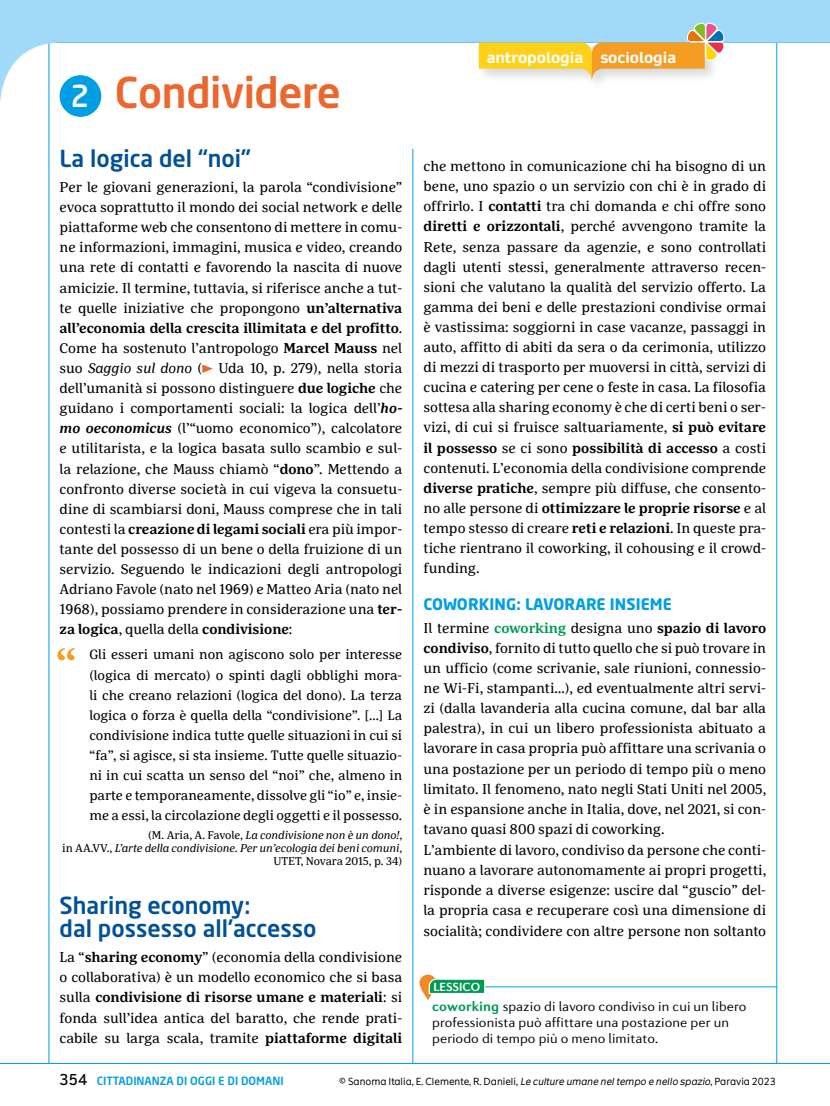
<style>
.page{position:relative;width:830px;height:1106px;background:#fff}
.page>*{position:absolute;margin:0;border:0;box-sizing:border-box;transform-origin:0 0}
.t1{font:500 42px "Neo Sans Pro";letter-spacing:-.01em;color:#ec672e}
.t2{font:500 23.25px/23.2px "Neo Sans Pro";color:#005197}
.t3{font:700 15.75px "Neo Sans Pro";letter-spacing:.005em;color:#009ee3}
.t4{font:700 15px "Daytona Pro";color:#fff}
.t5{font:300 14.25px/15.8px "Diverda Sans Pro";letter-spacing:.005em;color:#000}
.t6{font:14.1px/20.1px "Marselis Serif OT";color:#000;text-align:justify}
.t7{font:13.5px/20.1px "Marselis Serif OT";color:#000;text-align:justify}
.t8{font:700 12px "Diverda Sans Pro";color:#fff}
.t9{font:italic 11.25px/13.4px "Marselis Serif OT";color:#000;text-align:right}
.t10{font:500 11.25px "Neo Sans Pro";color:#009ee3}
.t11{font:9.75px "The Message";color:#000}
.s1{font-size:30px;color:#fff}
.s2{font-weight:700}
.s3{font-style:italic}
.s4{font-weight:700;font-style:italic}
.s5{font-style:normal}
.s6{font-weight:700;color:#009a55}
.s7{font-family:"Daytona Pro";font-weight:400;font-size:15px;color:#000}
</style>
<div class="page">
<hr style="left:49px;top:43px;width:1px;height:1020px;background:#009ee3">
<hr style="left:776px;top:43px;width:1px;height:1020px;background:#009ee3">
<hr style="left:0;top:1063px;width:829px;height:1px;background:#009ee3">
<svg style="left:0;top:0;width:829px;height:104px"></svg>
<div style="left:476px;top:40px;width:243px;height:52px;background:#fff"></div>
<svg style="left:478px;top:23px;width:246px;height:58px;background:#d9cc93"></svg>
<hr style="left:412px;top:149px;width:1px;height:914px;background:#009ee3">
<svg style="left:202px;top:364px;width:11px;height:9px"></svg>
<svg style="left:57px;top:648px;width:17px;height:12px"></svg>
<div style="left:60px;top:75px;width:41px;height:42px;background:#009ee3;border-radius:50%"></div>
<hr style="left:482px;top:986px;width:294px;height:1px;background:#009ee3">
<svg style="left:419px;top:974px;width:17px;height:26px"></svg>
<svg style="left:428px;top:978px;width:57px;height:16px"></svg>
<h1 class="t1" style="left:70px;top:66px;width:272px"><span class="s1">2</span> Condividere</h1>
<h2 class="t2" style="left:60px;top:146px;width:193px">La logica del “noi”</h2>
<p class="t6" style="left:60px;top:177px;width:344px">Per le giovani generazioni, la parola “condivisione” evoca soprattutto il mondo dei social network e delle piattaforme web che consentono di mettere in comu&shy;ne informazioni, immagini, musica e video, creando una rete di contatti e favorendo la nascita di nuove amicizie. Il termine, tuttavia, si riferisce anche a tut&shy;te quelle iniziative che propongono <span class="s2">un’alternativa all’economia della crescita illimitata e del profitto</span>.<br>Come ha sostenuto l’antropologo <span class="s2">Marcel Mauss</span> nel suo <span class="s3">Saggio sul dono</span> ( Uda 10, p. 279), nella storia dell’umanità si possono distinguere <span class="s2">due logiche</span> che guidano i comportamenti sociali: la logica dell’<span class="s4">ho&shy;mo oeconomicus</span> (l’“uomo economico”), calcolatore e utilitarista, e la logica basata sullo scambio e sul&shy;la relazione, che Mauss chiamò “<span class="s2">dono</span>”. Mettendo a confronto diverse società in cui vigeva la consuetu&shy;dine di scambiarsi doni, Mauss comprese che in tali contesti la <span class="s2">creazione di legami sociali</span> era più impor&shy;tante del possesso di un bene o della fruizione di un servizio. Seguendo le indicazioni degli antropologi Adriano Favole (nato nel 1969) e Matteo Aria (nato nel 1968), possiamo prendere in considerazione una <span class="s2">ter&shy;za logica</span>, quella della <span class="s2">condivisione</span>:</p>
<p class="t7" style="left:89px;top:644px;width:314px">Gli esseri umani non agiscono solo per interesse (logica di mercato) o spinti dagli obblighi mora&shy;li che creano relazioni (logica del dono). La terza logica o forza è quella della “condivisione”. […] La condivisione indica tutte quelle situazioni in cui si “fa”, si agisce, si sta insieme. Tutte quelle situazio&shy;ni in cui scatta un senso del “noi” che, almeno in parte e temporaneamente, dissolve gli “io” e, insie&shy;me a essi, la circolazione degli oggetti e il possesso.</p>
<p class="t9" style="left:62px;top:828px;width:341px"><span class="s5">(M. Aria, A. Favole,</span> La condivisione non è un dono!<span class="s5">,<br>in AA.VV.,</span> L’arte della condivisione. Per un’ecologia dei beni comuni<span class="s5">,<br>UTET, Novara 2015, p. 34)</span></p>
<h2 class="t2" style="left:60px;top:893px;width:258px">Sharing economy:<br>dal possesso all’accesso</h2>
<p class="t6" style="left:60px;top:947px;width:344px">La “<span class="s2">sharing economy</span>” (economia della condivisione o collaborativa) è un modello economico che si basa sulla <span class="s2">condivisione di risorse umane e materiali</span>: si fonda sull’idea antica del baratto, che rende prati&shy;cabile su larga scala, tramite <span class="s2">piattaforme digitali</span></p>
<p class="t4" style="left:486px;top:47px;width:191px">antropologia sociologia</p>
<p class="t6" style="left:423px;top:156px;width:344px">che mettono in comunicazione chi ha bisogno di un bene, uno spazio o un servizio con chi è in grado di offrirlo. I <span class="s2">contatti</span> tra chi domanda e chi offre sono <span class="s2">diretti e orizzontali</span>, perché avvengono tramite la Rete, senza passare da agenzie, e sono controllati dagli utenti stessi, generalmente attraverso recen&shy;sioni che valutano la qualità del servizio offerto. La gamma dei beni e delle prestazioni condivise ormai è vastissima: soggiorni in case vacanze, passaggi in auto, affitto di abiti da sera o da cerimonia, utilizzo di mezzi di trasporto per muoversi in città, servizi di cucina e catering per cene o feste in casa. La filosofia sottesa alla sharing economy è che di certi beni o ser&shy;vizi, di cui si fruisce saltuariamente, <span class="s2">si può evitare il possesso</span> se ci sono <span class="s2">possibilità di accesso</span> a costi contenuti. L’economia della condivisione comprende <span class="s2">diverse pratiche</span>, sempre più diffuse, che consento&shy;no alle persone di <span class="s2">ottimizzare le proprie risorse</span> e al tempo stesso di creare <span class="s2">reti e relazioni</span>. In queste pra&shy;tiche rientrano il coworking, il cohousing e il crowd&shy;funding.</p>
<p class="t3" style="left:423px;top:594px;width:250px">COWORKING: LAVORARE INSIEME</p>
<p class="t6" style="left:423px;top:617px;width:344px;text-align:left">Il termine <span class="s6">coworking</span> designa uno <span class="s2">spazio di lavoro condiviso</span>, fornito di tutto quello che si può trovare in un ufficio (come scrivanie, sale riunioni, connessio&shy;ne Wi-Fi, stampanti…), ed eventualmente altri servi&shy;zi (dalla lavanderia alla cucina comune, dal bar alla palestra), in cui un libero professionista abituato a lavorare in casa propria può affittare una scrivania o una postazione per un periodo di tempo più o meno limitato. Il fenomeno, nato negli Stati Uniti nel 2005, è in espansione anche in Italia, dove, nel 2021, si con&shy;tavano quasi 800 spazi di coworking.<br>L’ambiente di lavoro, condiviso da persone che conti&shy;nuano a lavorare autonomamente ai propri progetti, risponde a diverse esigenze: uscire dal “guscio” del&shy;la propria casa e recuperare così una dimensione di socialità; condividere con altre persone non soltanto</p>
<p class="t8" style="left:433px;top:979px;width:48px">LESSICO</p>
<p class="t5" style="left:432px;top:998px;width:315px"><span class="s6">coworking</span> spazio di lavoro condiviso in cui un libero professionista può affittare una postazione per un periodo di tempo più o meno limitato.</p>
<p class="t10" style="left:60px;top:1073px;width:225px"><span class="s7">354</span> CITTADINANZA DI OGGI E DI DOMANI</p>
<p class="t11" style="left:339px;top:1075px;width:438px">© Sanoma Italia, E. Clemente, R. Danieli, <span class="s3">Le culture umane neltempo e nello spazio</span>, Paravia 2023</p>
</div>
